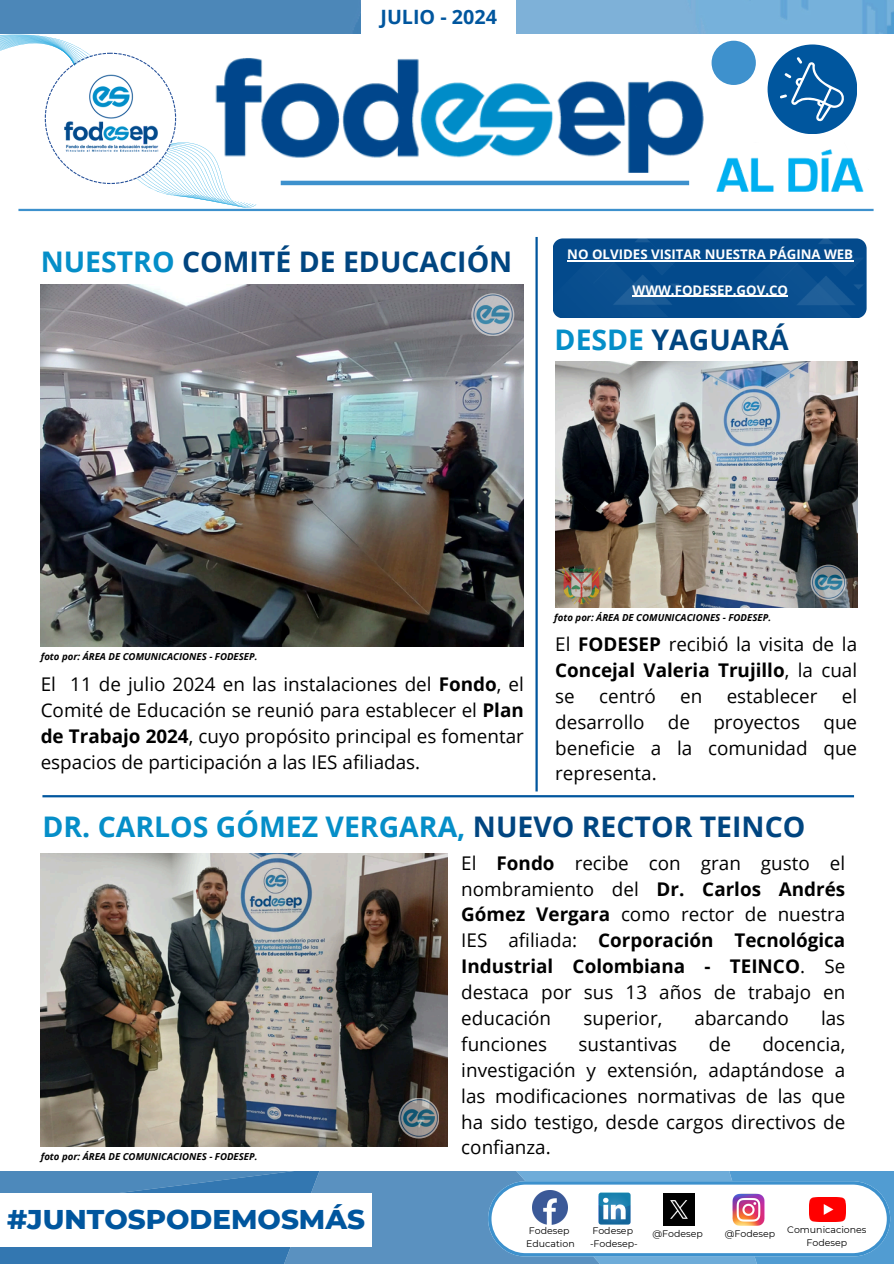
<style>
.page{position:relative;width:894px;height:1264px;background:#fff}
.page>*{position:absolute;margin:0;border:0;box-sizing:border-box;transform-origin:0 0}
.t1{font:700 28.35px "Open Sans";color:#058ec8}
.t2{font:700 28.35px "Open Sans";color:#004580}
.t3{font:800 27.75px "Montserrat";color:#00569e}
.t4{font:700 19.8px "Open Sans";color:#00569e}
.t5{font:18.9px/25.8px "Open Sans";color:#000;text-align:justify}
.t6{font:700 13.2px "Open Sans";color:#fff}
.t7{font:italic 700 9.6px "Open Sans";color:#000}
.t8{font:9.45px "Montserrat";color:#000}
.s1{color:#058ec8}
.s2{font-weight:700}
.s3{color:#004580}
</style>
<div class="page">
<svg style="left:0;top:1171px;width:893px;height:92px"></svg>
<div style="left:0;top:1193px;width:371px;height:54px;background:#fff"></div>
<img style="left:0;top:0;width:893px;height:33px">
<img style="left:212px;top:23px;width:503px;height:150px">
<img style="left:712px;top:143px;width:155px;height:66px">
<div style="left:723px;top:139px;width:20px;height:17px;background:#fff"></div>
<div style="left:361px;top:0;width:155px;height:37px;background:#fff"></div>
<hr style="left:280px;top:181px;width:409px;height:4px;background:#3d91cd">
<div style="left:767px;top:44px;width:90px;height:90px;background:#00569e;border-radius:50%"></div>
<svg style="left:779px;top:57px;width:88px;height:116px"></svg>
<div style="left:711px;top:41px;width:44px;height:44px;background:#3e91cd;border-radius:50%"></div>
<hr style="left:18px;top:209px;width:855px;height:2px;background:#3d91cd">
<svg style="left:0;top:33px;width:256px;height:177px"></svg>
<img style="left:62px;top:72px;width:99px;height:83px">
<img style="left:532px;top:1189px;width:35px;height:35px">
<img style="left:597px;top:1191px;width:33px;height:34px">
<img style="left:663px;top:1193px;width:31px;height:32px">
<img style="left:731px;top:1192px;width:35px;height:35px">
<img style="left:808px;top:1197px;width:36px;height:24px">
<img style="left:555px;top:361px;width:301px;height:247px">
<img style="left:41px;top:284px;width:482px;height:362px">
<hr style="left:42px;top:795px;width:811px;height:2px;background:#00569e">
<hr style="left:535px;top:237px;width:2px;height:554px;background:#00569e">
<img style="left:41px;top:853px;width:406px;height:293px">
<img style="left:469px;top:292px;width:47px;height:44px">
<img style="left:396px;top:1096px;width:45px;height:42px">
<img style="left:808px;top:563px;width:39px;height:37px">
<img style="left:561px;top:567px;width:40px;height:37px">
<div style="left:558px;top:238px;width:308px;height:80px;background:#034a8c"></div>
<img style="left:724px;top:239px;width:140px;height:79px">
<hr style="left:567px;top:260px;width:286px;height:2px;background:#fff">
<hr style="left:632px;top:296px;width:156px;height:1px;background:#fff">
<img style="left:553px;top:238px;width:125px;height:79px">
<p class="t4" style="left:380px;top:3px;width:118px">JULIO - 2024</p>
<h1 class="t2" style="left:41px;top:242px;width:473px"><span class="s1">NUESTRO</span> COMITÉ DE EDUCACIÓN</h1>
<p class="t6" style="left:567px;top:245px;width:287px">NO OLVIDES VISITAR NUESTRA PÁGINA WEB</p>
<p class="t6" style="left:632px;top:281px;width:157px">WWW.FODESEP.GOV.CO</p>
<p class="t2" style="left:554px;top:319px;width:236px"><span class="s1">DESDE</span> YAGUARÁ</p>
<p class="t7" style="left:41px;top:649px;width:218px">foto por: ÁREA DE COMUNICACIONES - FODESEP.</p>
<h5 class="t5" style="left:41px;top:670px;width:484px">El 11 de julio 2024 en las instalaciones del <span class="s2">Fondo</span>, el Comité de Educación se reunió para establecer el <span class="s2">Plan de Trabajo 2024</span>, cuyo propósito principal es fomentar espacios de participación a las IES afiliadas.</h5>
<p class="t7" style="left:554px;top:611px;width:218px">foto por: ÁREA DE COMUNICACIONES - FODESEP.</p>
<p class="t5" style="left:555px;top:630px;width:303px">El <span class="s2">FODESEP</span> recibió la visita de la <span class="s2">Concejal Valeria Trujillo</span>, la cual se</p>
<p class="t5" style="left:599px;top:682px;width:58px">centró</p>
<p class="t5" style="left:680px;top:682px;width:24px">en</p>
<p class="t5" style="left:726px;top:682px;width:92px">establecer</p>
<p class="t5" style="left:555px;top:682px;width:303px;text-indent:286px">el desarrollo de proyectos que beneficie a la comunidad que representa.</p>
<p class="t1" style="left:42px;top:807px;width:764px">DR. CARLOS GÓMEZ VERGARA, <span class="s3">NUEVO RECTOR TEINCO</span></p>
<p class="t7" style="left:41px;top:1149px;width:218px">foto por: ÁREA DE COMUNICACIONES - FODESEP.</p>
<h2 class="t3" style="left:7px;top:1202px;width:359px">#JUNTOSPODEMOSMÁS</h2>
<h1 class="t5" style="left:461px;top:849px;width:385px">El <span class="s2">Fondo</span> recibe con gran gusto el nombramiento del <span class="s2">Dr. Carlos Andrés Gómez Vergara</span> como rector de nuestra IES afiliada: <span class="s2">Corporación Tecnológica Industrial Colombiana - TEINCO</span>. Se destaca por sus 13 años de trabajo en educación</h1>
<h1 class="t5" style="left:583px;top:1004px;width:80px">superior,</h1>
<h1 class="t5" style="left:694px;top:1004px;width:96px">abarcando</h1>
<h1 class="t5" style="left:820px;top:1004px;width:26px">las</h1>
<h1 class="t5" style="left:461px;top:1030px;width:87px">funciones</h1>
<h1 class="t5" style="left:578px;top:1030px;width:100px">sustantivas</h1>
<h1 class="t5" style="left:708px;top:1030px;width:24px">de</h1>
<h1 class="t5" style="left:461px;top:1030px;width:385px;text-indent:301px">docencia, investigación y extensión, adaptándose a las modificaciones normativas de las que ha sido testigo, desde cargos directivos de confianza.</h1>
<p class="t8" style="left:528px;top:1224px;width:42px">Fodesep</p>
<h5 class="t8" style="left:526px;top:1237px;width:50px">Education</h5>
<h3 class="t8" style="left:592px;top:1224px;width:42px">Fodesep</h3>
<h5 class="t8" style="left:590px;top:1237px;width:49px">-Fodesep-</h5>
<h3 class="t8" style="left:652px;top:1227px;width:52px">@Fodesep</h3>
<p class="t8" style="left:724px;top:1227px;width:52px">@Fodesep</p>
<h1 class="t8" style="left:787px;top:1223px;width:81px">Comunicaciones</h1>
<h3 class="t8" style="left:806px;top:1236px;width:42px">Fodesep</h3>
</div>
